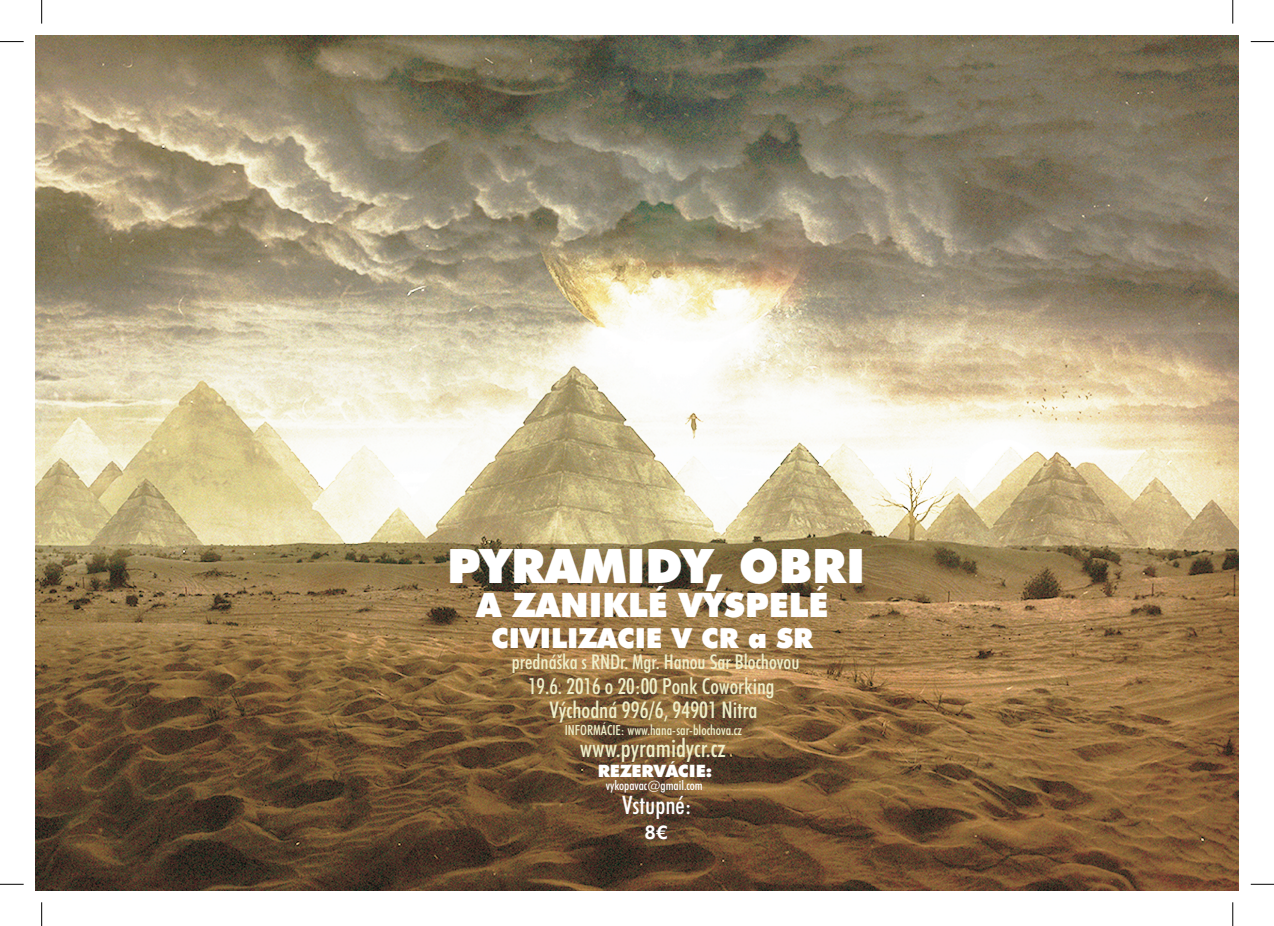
<style>
.page{position:relative;width:1274px;height:926px;background:#fff}
.page>*{position:absolute;margin:0;border:0;box-sizing:border-box;transform-origin:0 0}
.t1{font:900 47.5px "Futura AT Extra";color:#fff}
.t2{font:900 33.6px "Futura AT Extra";color:#fff}
.t3{font:900 27.7px "Futura AT Extra";color:#fff}
.t4{font:condensed 25.6px "Futura AT Medium";color:#fff}
.t5{font:condensed 25.3px "Futura AT Medium";color:#eff0cb}
.t6{font:condensed 23px "Futura AT Medium";color:#eff0cb}
.t7{font:condensed 22.2px "Futura AT Medium";color:#eff0cb}
.t8{font:condensed 20.4px "Futura AT Medium";color:#eff0cb}
.t9{font:800 18.9px "Futura BT";color:#fff}
.t10{font:900 17.1px "Futura AT Extra";color:#fff}
.t11{font:condensed 14px "Futura AT Medium";color:#eff0cb}
.t12{font:condensed 13.2px "Futura AT Medium";color:#fff}
</style>
<div class="page">
<img style="left:36px;top:36px;width:1203px;height:854px">
<svg style="left:0;top:883px;width:24px;height:1px"></svg>
<svg style="left:41px;top:902px;width:1px;height:23px"></svg>
<svg style="left:0;top:41px;width:24px;height:1px"></svg>
<svg style="left:41px;top:0;width:1px;height:24px"></svg>
<svg style="left:1251px;top:41px;width:23px;height:1px"></svg>
<svg style="left:1232px;top:0;width:1px;height:24px"></svg>
<svg style="left:1251px;top:883px;width:23px;height:1px"></svg>
<svg style="left:1232px;top:902px;width:1px;height:23px"></svg>
<h1 class="t1" style="left:447px;top:546px;width:420px">PYRAMIDY, OBRI</h1>
<h2 class="t2" style="left:476px;top:591px;width:353px">A ZANIKLÉ VYSPELÉ</h2>
<h3 class="t3" style="left:491px;top:626px;width:324px">CIVILIZACIE V CR a SR</h3>
<p class="t8" style="left:512px;top:653px;width:289px">prednáška s RNDr. Mgr. Hanou Sar Blochovou</p>
<p class="t7" style="left:528px;top:676px;width:248px">19.6. 2016 o 20:00 Ponk Coworking</p>
<p class="t6" style="left:549px;top:700px;width:210px">Východná 996/6, 94901 Nitra</p>
<p class="t11" style="left:565px;top:724px;width:179px">INFORMÁCIE: www.hana-sar-blochova.cz</p>
<p class="t5" style="left:580px;top:737px;width:147px">www.pyramidycr.cz</p>
<p class="t10" style="left:598px;top:763px;width:116px">REZERVÁCIE:</p>
<p class="t12" style="left:606px;top:779px;width:99px">vykopavac@gmail.com</p>
<p class="t4" style="left:622px;top:794px;width:71px">Vstupné:</p>
<p class="t9" style="left:645px;top:824px;width:25px">8€</p>
</div>
